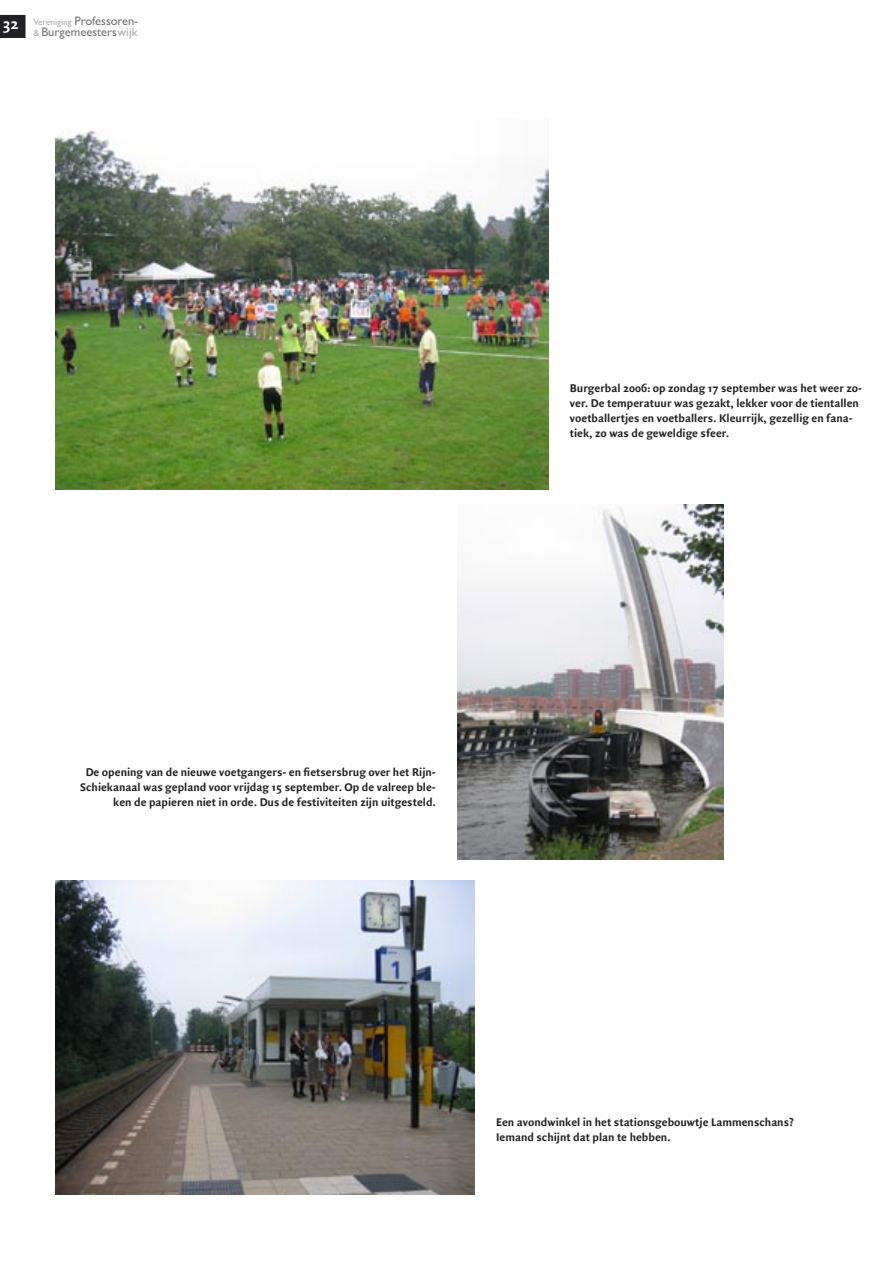
<style>
.page{position:relative;width:893px;height:1263px;background:#fff}
.page>*{position:absolute;margin:0;border:0;box-sizing:border-box;transform-origin:0 0}
.t1{font:700 16.5px "Quadraat Sans";color:#fff}
.t2{font:12.45px/10.2px "Gill Sans";color:#747578}
.t3{font:700 12px/15px "Quadraat Sans";color:#212125}
.s1{font-size:9.3px;color:#adaeb4}
.s2{color:#adaeb4}
</style>
<div class="page">
<svg style="left:0;top:15px;width:26px;height:23px"></svg>
<img style="left:55px;top:130px;width:494px;height:359px">
<img style="left:457px;top:504px;width:266px;height:355px">
<img style="left:55px;top:880px;width:420px;height:315px">
<h1 class="t1" style="left:2px;top:14px;width:18px">32</h1>
<p class="t2" style="left:33px;top:16px;width:106px"><span class="s1">Vereniging</span> Professoren-<span class="s1">&amp;</span> Burgemeesters<span class="s2">wijk</span></p>
<p class="t3" style="left:570px;top:381px;width:294px">Burgerbal 2006: op zondag 17 september was het weer zo&shy;ver. De temperatuur was gezakt, lekker voor de tientallen voetballertjes en voetballers. Kleurrijk, gezellig en fana&shy;tiek, zo was de geweldige sfeer.</p>
<p class="t3" style="left:80px;top:764px;width:357px;text-align:right">De opening van de nieuwe voetgangers- en fietsersbrug over het Rijn-<br>Schiekanaal was gepland voor vrijdag 15 september. Op de valreep ble&shy;ken de papieren niet in orde. Dus de festiviteiten zijn uitgesteld.</p>
<p class="t3" style="left:496px;top:1115px;width:299px">Een avondwinkel in het stationsgebouwtje Lammenschans?<br>Iemand schijnt dat plan te hebben.</p>
</div>
